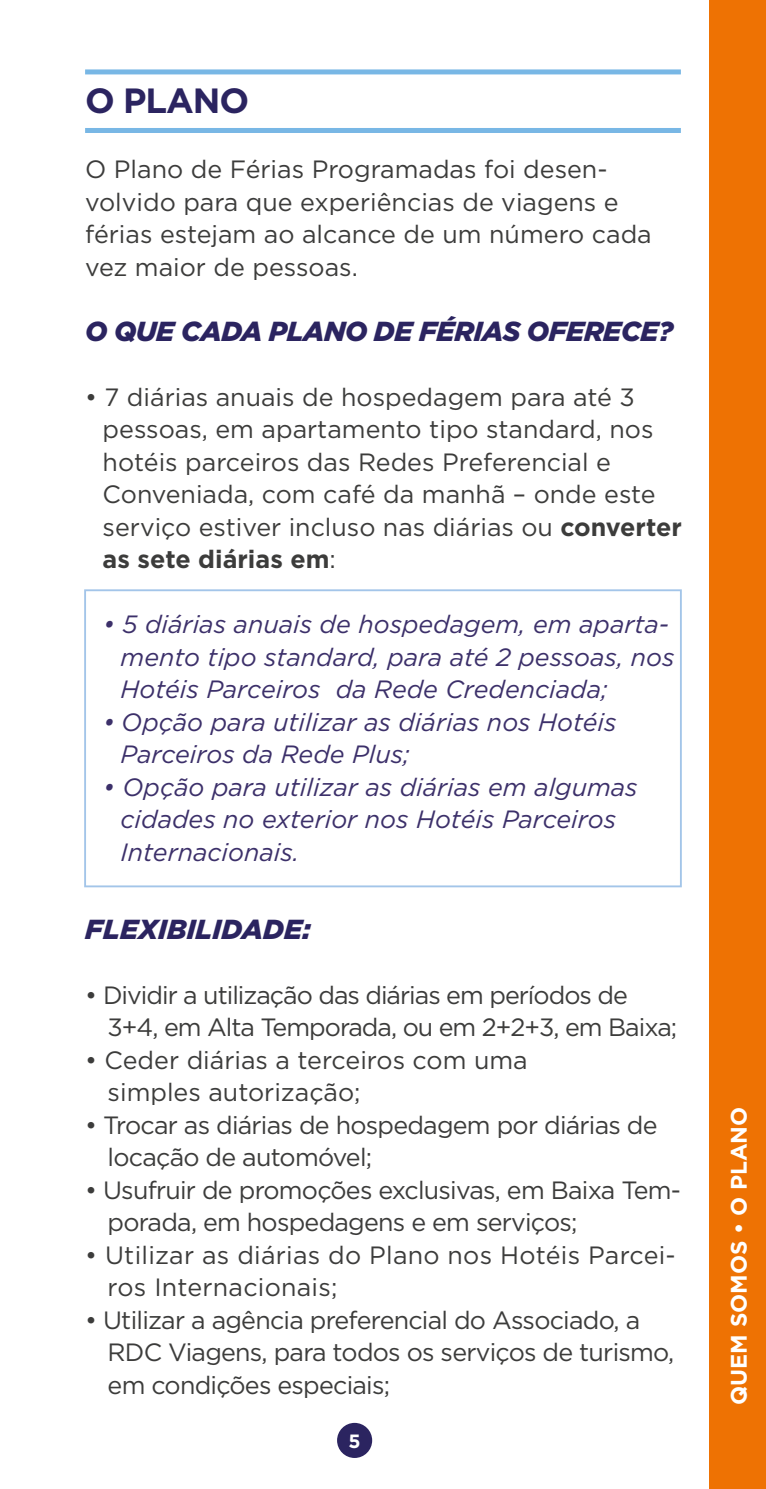
<style>
.page{position:relative;width:766px;height:1489px;background:#fff}
.page>*{position:absolute;margin:0;border:0;box-sizing:border-box;transform-origin:0 0}
.t1{font:700 35px "Gotham";letter-spacing:-.03em;color:#2b2460}
.t2{font:italic 900 27.5px "Gotham";letter-spacing:-.02em;color:#2b2460}
.t3{font:italic 900 27.5px "Gotham";color:#2b2460}
.t4{font:25px/32.5px "Gotham";letter-spacing:-.01em;color:#3c3c3b}
.t5{font:italic 25px/32.5px "Gotham";color:#3c306a}
.t6{font:25px/32.5px "Gotham";letter-spacing:-.03em;color:#3c3c3b}
.t7{font:25px/32.5px "Gotham";letter-spacing:-.04em;color:#3c3c3b}
.t8{font:25px/32.5px "Gotham";letter-spacing:.01em;color:#3c3c3b}
.t9{font:700 22.5px "Gotham";color:#fff}
.t10{font:700 19.25px "Gotham";color:#fff}
.s1{font-weight:700}
</style>
<div class="page">
<div style="left:709px;top:0;width:56px;height:1488px;background:#ee7203"></div>
<div style="left:85px;top:69px;width:595px;height:5px;background:#78b7e5"></div>
<div style="left:85px;top:128px;width:595px;height:5px;background:#78b7e5"></div>
<div style="left:84px;top:589px;width:597px;height:298px;border:2px solid #a3c5e9"></div>
<div style="left:337px;top:1422px;width:35px;height:35px;background:#2b2460;border-radius:50%"></div>
<h1 class="t1" style="left:85px;top:77px;width:166px">O PLANO</h1>
<p class="t4" style="left:85px;top:152px;width:568px">O Plano de Férias Programadas foi desen&shy;volvido para que experiências de viagens e férias estejam ao alcance de um número cada vez maior de pessoas.</p>
<p class="t2" style="left:85px;top:312px;width:589px">O QUE CADA PLANO DE FÉRIAS OFERECE?</p>
<p class="t4" style="left:103px;top:380px;width:580px;text-indent:-18px">• 7 diárias anuais de hospedagem para até 3 pessoas, em apartamento tipo standard, nos hotéis parceiros das Redes Preferencial e Conveniada, com café da manhã – onde este serviço estiver incluso nas diárias ou <span class="s1">converter as sete diárias em</span>:</p>
<p class="t5" style="left:120px;top:607px;width:555px;text-indent:-18px">• 5 diárias anuais de hospedagem, em aparta&shy;mento tipo standard, para até 2 pessoas, nos<br>Hotéis Parceiros da Rede Credenciada;</p>
<p class="t5" style="left:120px;top:705px;width:497px;text-indent:-18px">• Opção para utilizar as diárias nos Hotéis<br>Parceiros da Rede Plus;</p>
<p class="t5" style="left:120px;top:770px;width:518px;text-indent:-18px">• Opção para utilizar as diárias em algumas cidades no exterior nos Hotéis Parceiros<br>Internacionais.</p>
<p class="t3" style="left:85px;top:909px;width:227px">FLEXIBILIDADE:</p>
<p class="t7" style="left:108px;top:977px;width:571px;text-indent:-22px">• Dividir a utilização das diárias em períodos de<br>3+4, em Alta Temporada, ou em 2+2+3, em Baixa;</p>
<p class="t4" style="left:108px;top:1042px;width:421px;text-indent:-22px">• Ceder diárias a terceiros com uma simples autorização;</p>
<p class="t6" style="left:108px;top:1107px;width:551px;text-indent:-22px">• Trocar as diárias de hospedagem por diárias de locação de automóvel;</p>
<p class="t6" style="left:108px;top:1172px;width:574px;text-indent:-22px">• Usufruir de promoções exclusivas, em Baixa Tem&shy;porada, em hospedagens e em serviços;</p>
<p class="t8" style="left:108px;top:1237px;width:569px;text-indent:-22px">• Utilizar as diárias do Plano nos Hotéis Parcei&shy;ros Internacionais;</p>
<p class="t6" style="left:108px;top:1302px;width:568px;text-indent:-22px">• Utilizar a agência preferencial do Associado, a<br>RDC Viagens, para todos os serviços de turismo, em condições especiais;</p>
<p class="t10" style="left:348px;top:1428px;width:14px">5</p>
<p class="t9" style="left:723px;top:1404px;width:300px;rotate:-90deg">QUEM SOMOS • O PLANO</p>
</div>
